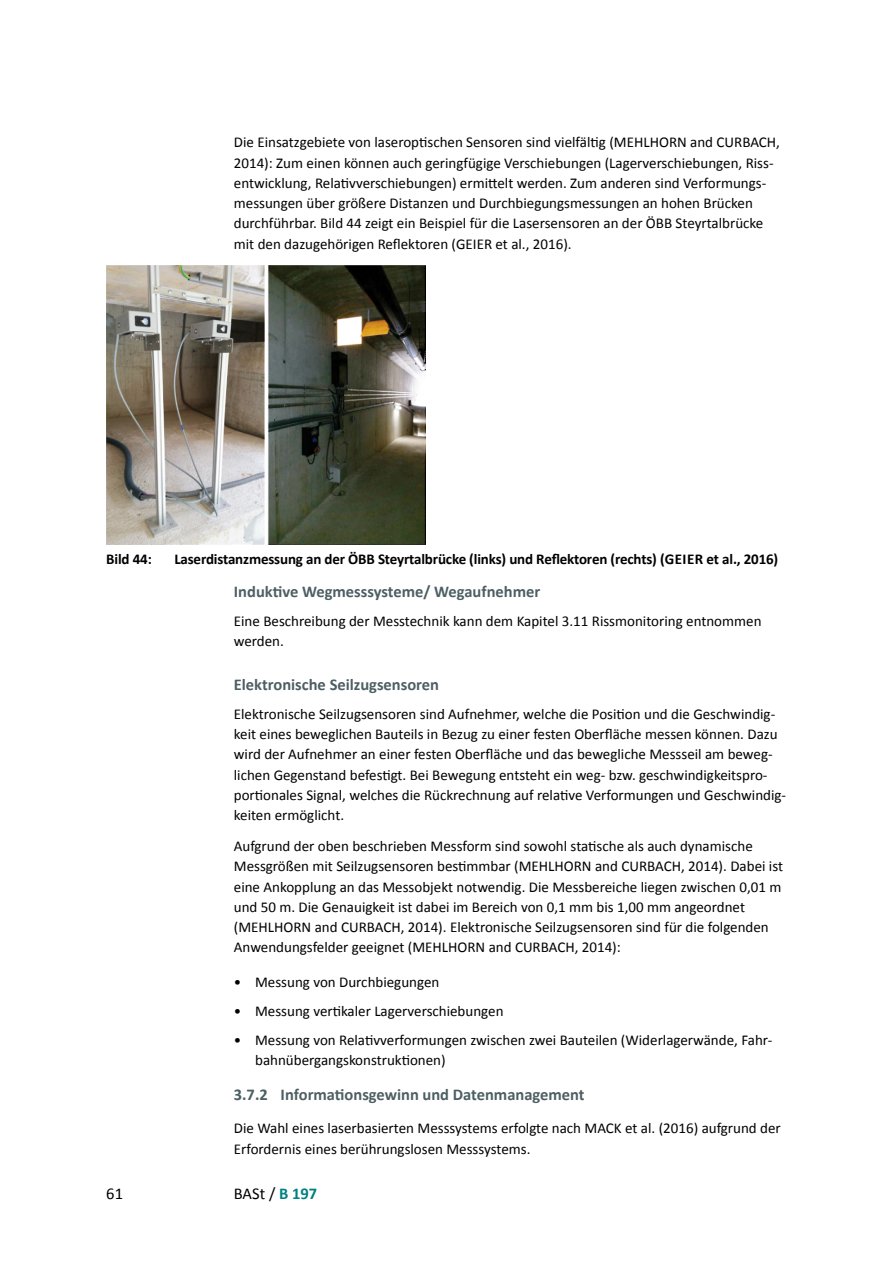
<style>
.page{position:relative;width:893px;height:1263px;background:#fff}
.page>*{position:absolute;margin:0;border:0;box-sizing:border-box;transform-origin:0 0}
.Überschriften_Zwischenüberschrift_11p{font:700 16.5px "Calibri";color:#4d5f63}
.Überschriften_IHV_3_Head_m_Zahl_11p_H3{font:700 16.5px "Calibri";color:#4d5f63}
.t1{font:16.5px "Calibri";color:#000}
.Fließtexte_Grundtext_10_13_5_LB{font:15px/20.2px "Calibri";color:#000}
.t2{font:700 15px "Calibri";letter-spacing:-.01em;color:#000}
.s1{font-weight:700;color:#008081}
</style>
<div class="page">
<img style="left:106px;top:266px;width:319px;height:278px">
<p class="Fließtexte_Grundtext_10_13_5_LB" style="left:234px;top:132px;width:548px">Die Einsatzgebiete von laseroptischen Sensoren sind vielfältig (MEHLHORN and CURBACH, 2014): Zum einen können auch geringfügige Verschiebungen (Lagerverschiebungen, Riss&shy;entwicklung, Relativverschiebungen) ermittelt werden. Zum anderen sind Verformungs&shy;messungen über größere Distanzen und Durchbiegungsmessungen an hohen Brücken durchführbar. Bild 44 zeigt ein Beispiel für die Lasersensoren an der ÖBB Steyrtalbrücke mit den dazugehörigen Reflektoren (GEIER et al., 2016).</p>
<p class="t2" style="left:106px;top:550px;width:47px">Bild 44:</p>
<p class="t2" style="left:174px;top:550px;width:605px">Laserdistanzmessung an der ÖBB Steyrtalbrücke (links) und Reflektoren (rechts) (GEIER et al., 2016)</p>
<p class="Überschriften_Zwischenüberschrift_11p" style="left:234px;top:582px;width:308px">Induktive Wegmesssysteme/ Wegaufnehmer</p>
<p class="Fließtexte_Grundtext_10_13_5_LB" style="left:234px;top:610px;width:529px">Eine Beschreibung der Messtechnik kann dem Kapitel 3.11 Rissmonitoring entnommen werden.</p>
<p class="Überschriften_Zwischenüberschrift_11p" style="left:234px;top:674px;width:207px">Elektronische Seilzugsensoren</p>
<p class="Fließtexte_Grundtext_10_13_5_LB" style="left:234px;top:703px;width:554px">Elektronische Seilzugsensoren sind Aufnehmer, welche die Position und die Geschwindig&shy;keit eines beweglichen Bauteils in Bezug zu einer festen Oberfläche messen können. Dazu wird der Aufnehmer an einer festen Oberfläche und das bewegliche Messseil am beweg&shy;lichen Gegenstand befestigt. Bei Bewegung entsteht ein weg- bzw. geschwindigkeitspro&shy;portionales Signal, welches die Rückrechnung auf relative Verformungen und Geschwindig&shy;keiten ermöglicht.</p>
<p class="Fließtexte_Grundtext_10_13_5_LB" style="left:234px;top:835px;width:551px">Aufgrund der oben beschrieben Messform sind sowohl statische als auch dynamische Messgrößen mit Seilzugsensoren bestimmbar (MEHLHORN and CURBACH, 2014). Dabei ist eine Ankopplung an das Messobjekt notwendig. Die Messbereiche liegen zwischen 0,01 m und 50 m. Die Genauigkeit ist dabei im Bereich von 0,1 mm bis 1,00 mm angeordnet (MEHLHORN and CURBACH, 2014). Elektronische Seilzugsensoren sind für die folgenden Anwendungsfelder geeignet (MEHLHORN and CURBACH, 2014):</p>
<p class="Fließtexte_Grundtext_10_13_5_LB" style="left:234px;top:971px;width:207px">• Messung von Durchbiegungen</p>
<p class="Fließtexte_Grundtext_10_13_5_LB" style="left:234px;top:1000px;width:271px">• Messung vertikaler Lagerverschiebungen</p>
<p class="Fließtexte_Grundtext_10_13_5_LB" style="left:255px;top:1029px;width:519px;text-indent:-21px">• Messung von Relativverformungen zwischen zwei Bauteilen (Widerlagerwände, Fahr&shy;bahnübergangskonstruktionen)</p>
<h3 class="Überschriften_IHV_3_Head_m_Zahl_11p_H3" style="left:234px;top:1084px;width:352px">3.7.2 Informationsgewinn und Datenmanagement</h3>
<p class="Fließtexte_Grundtext_10_13_5_LB" style="left:234px;top:1117px;width:548px">Die Wahl eines laserbasierten Messsystems erfolgte nach MACK et al. (2016) aufgrund der<br>Erfordernis eines berührungslosen Messsystems.</p>
<p class="t1" style="left:106px;top:1183px;width:18px">61</p>
<p class="t1" style="left:234px;top:1183px;width:85px">BASt / <span class="s1">B 197</span></p>
</div>
